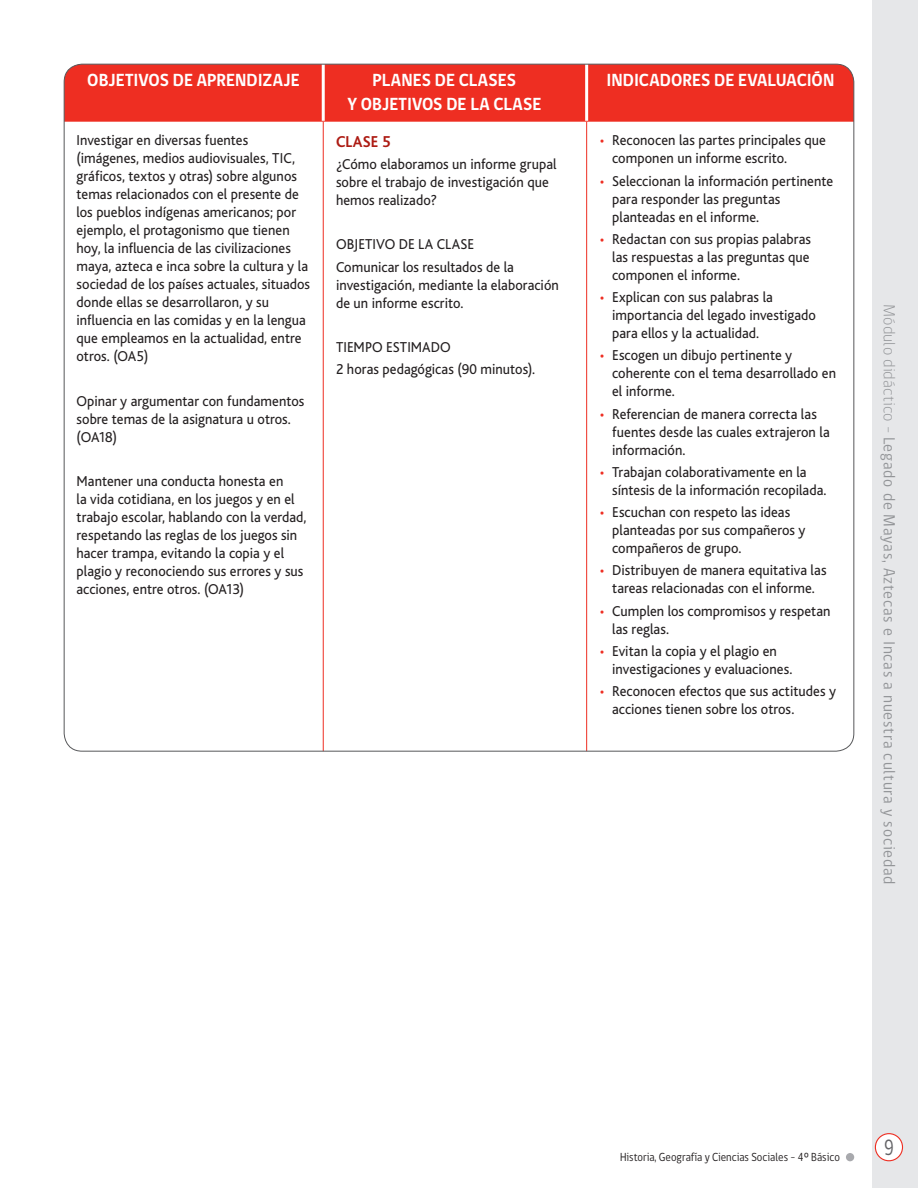
<style>
.page{position:relative;width:918px;height:1188px;background:#fff}
.page>*{position:absolute;margin:0;border:0;box-sizing:border-box;transform-origin:0 0}
.t1{font:22.5px "gob CL";color:#636366;scale:.8 1}
.Cabezales_planificac{font:700 18px "gob CL";color:#fff;scale:.95 1}
.Clase_N{font:700 18px "gob CL";letter-spacing:.005em;color:#fff;scale:.95 1}
.t2{font:16.5px "gob CL";letter-spacing:.05em;color:#939598;scale:.95 1}
.Clase_N-2{font:700 16.5px "Bliss";letter-spacing:.01em;color:#ad1b13;scale:.95 1}
.obj_aprend{font:15px/18px "Bliss";letter-spacing:.005em;color:#231f20;scale:.95 1}
.t3{font:12px "gob CL";color:#231f20;scale:.9 1}
.s1{font-family:"Myriad Pro";color:#ee2e22}
.s2{font-weight:300}
</style>
<div class="page">
<div style="left:846px;top:1153px;width:8px;height:8px;background:#a8a9ad;border-radius:50%"></div>
<div style="left:873px;top:0;width:45px;height:1188px;background:#e6e7e9"></div>
<div style="left:875px;top:1134px;width:28px;height:27px;background:#fff;border-radius:50%"></div>
<div style="left:875px;top:1133px;width:28px;height:28px;border:1px solid #ee2e22;border-radius:50%"></div>
<div style="left:64px;top:64px;width:790px;height:57px;background:#ee2e22"></div>
<hr style="left:64px;top:121px;width:259px;height:1px;background:#ee2e22">
<hr style="left:323px;top:121px;width:264px;height:1px;background:#ee2e22">
<hr style="left:587px;top:121px;width:267px;height:1px;background:#ee2e22">
<hr style="left:323px;top:122px;width:1px;height:629px;background:#ee2e22">
<hr style="left:586px;top:122px;width:1px;height:629px;background:#ee2e22">
<hr style="left:585px;top:64px;width:3px;height:57px;background:#fff">
<hr style="left:322px;top:64px;width:3px;height:57px;background:#fff">
<p class="Cabezales_planificac" style="left:87px;top:67px;width:225px">OBJETIVOS DE APRENDIZAJE</p>
<p class="Clase_N" style="left:373px;top:67px;width:152px">PLANES DE CLASES</p>
<p class="Clase_N" style="left:347px;top:92px;width:206px">Y OBJETIVOS DE LA CLASE</p>
<p class="Cabezales_planificac" style="left:607px;top:67px;width:241px">INDICADORES DE EVALUACIÓN</p>
<p class="obj_aprend" style="left:77px;top:132px;width:247px">Investigar en diversas fuentes (imágenes, medios audiovisuales, TIC, gráficos, textos y otras) sobre algunos temas relacionados con el presente de los pueblos indígenas americanos; por ejemplo, el protagonismo que tienen hoy, la influencia de las civilizaciones maya, azteca e inca sobre la cultura y la sociedad de los países actuales, situados donde ellas se desarrollaron, y su influencia en las comidas y en la lengua que empleamos en la actualidad, entre otros. (OA5)</p>
<p class="obj_aprend" style="left:77px;top:392px;width:241px">Opinar y argumentar con fundamentos sobre temas de la asignatura u otros. (OA18)</p>
<p class="obj_aprend" style="left:77px;top:473px;width:244px">Mantener una conducta honesta en<br>la vida cotidiana, en los juegos y en el trabajo escolar, hablando con la verdad, respetando las reglas de los juegos sin hacer trampa, evitando la copia y el plagio y reconociendo sus errores y sus acciones, entre otros. (OA13)</p>
<p class="Clase_N-2" style="left:336px;top:133px;width:59px">CLASE 5</p>
<p class="obj_aprend" style="left:336px;top:155px;width:234px">¿Cómo elaboramos un informe grupal sobre el trabajo de investigación que hemos realizado?</p>
<p class="obj_aprend" style="left:336px;top:236px;width:147px">OBJETIVO DE LA CLASE</p>
<p class="obj_aprend" style="left:336px;top:258px;width:236px">Comunicar los resultados de la investigación, mediante la elaboración de un informe escrito.</p>
<p class="obj_aprend" style="left:336px;top:338px;width:122px">TIEMPO ESTIMADO</p>
<p class="obj_aprend" style="left:336px;top:361px;width:211px">2 horas pedagógicas (90 minutos).</p>
<p class="obj_aprend" style="left:612px;top:132px;width:227px;text-indent:-12px"><span class="s1">•</span> Reconocen las partes principales que componen un informe escrito.</p>
<p class="obj_aprend" style="left:612px;top:172px;width:234px;text-indent:-12px"><span class="s1">•</span> Seleccionan la información pertinente para responder las preguntas planteadas en el informe.</p>
<p class="obj_aprend" style="left:612px;top:230px;width:211px;text-align:justify;text-indent:-12px"><span class="s1">•</span> Redactan con sus propias palabras las respuestas a las preguntas que componen el informe.</p>
<p class="obj_aprend" style="left:612px;top:288px;width:216px;text-indent:-12px"><span class="s1">•</span> Explican con sus palabras la importancia del legado investigado para ellos y la actualidad.</p>
<p class="obj_aprend" style="left:612px;top:347px;width:237px;text-indent:-12px"><span class="s1">•</span> Escogen un dibujo pertinente y coherente con el tema desarrollado en el informe.</p>
<p class="obj_aprend" style="left:612px;top:405px;width:231px;text-indent:-12px"><span class="s1">•</span> Referencian de manera correcta las fuentes desde las cuales extrajeron la información.</p>
<p class="obj_aprend" style="left:612px;top:463px;width:227px;text-indent:-12px"><span class="s1">•</span> Trabajan colaborativamente en la síntesis de la información recopilada.</p>
<p class="obj_aprend" style="left:612px;top:503px;width:205px;text-indent:-12px"><span class="s1">•</span> Escuchan con respeto las ideas planteadas por sus compañeros y compañeros de grupo.</p>
<p class="obj_aprend" style="left:600px;top:562px;width:240px;text-align:center"><span class="s1">•</span> Distribuyen de manera equitativa las tareas relacionadas con el informe.</p>
<p class="obj_aprend" style="left:612px;top:602px;width:231px;text-indent:-12px"><span class="s1">•</span> Cumplen los compromisos y respetan las reglas.</p>
<p class="obj_aprend" style="left:612px;top:642px;width:191px;text-indent:-12px"><span class="s1">•</span> Evitan la copia y el plagio en investigaciones y evaluaciones.</p>
<p class="obj_aprend" style="left:612px;top:682px;width:237px;text-indent:-12px"><span class="s1">•</span> Reconocen efectos que sus actitudes y acciones tienen sobre los otros.</p>
<p class="t2" style="left:901px;top:304px;width:613px;rotate:90deg"><span class="s2">Módulo didáctico -</span> Legado de Mayas, Aztecas e Incas a nuestra cultura y sociedad</p>
<p class="t3" style="left:620px;top:1149px;width:246px">Historia, Geografía y Ciencias Sociales - 4º Básico</p>
<h1 class="t1" style="left:884px;top:1132px;width:14px">9</h1>
</div>
